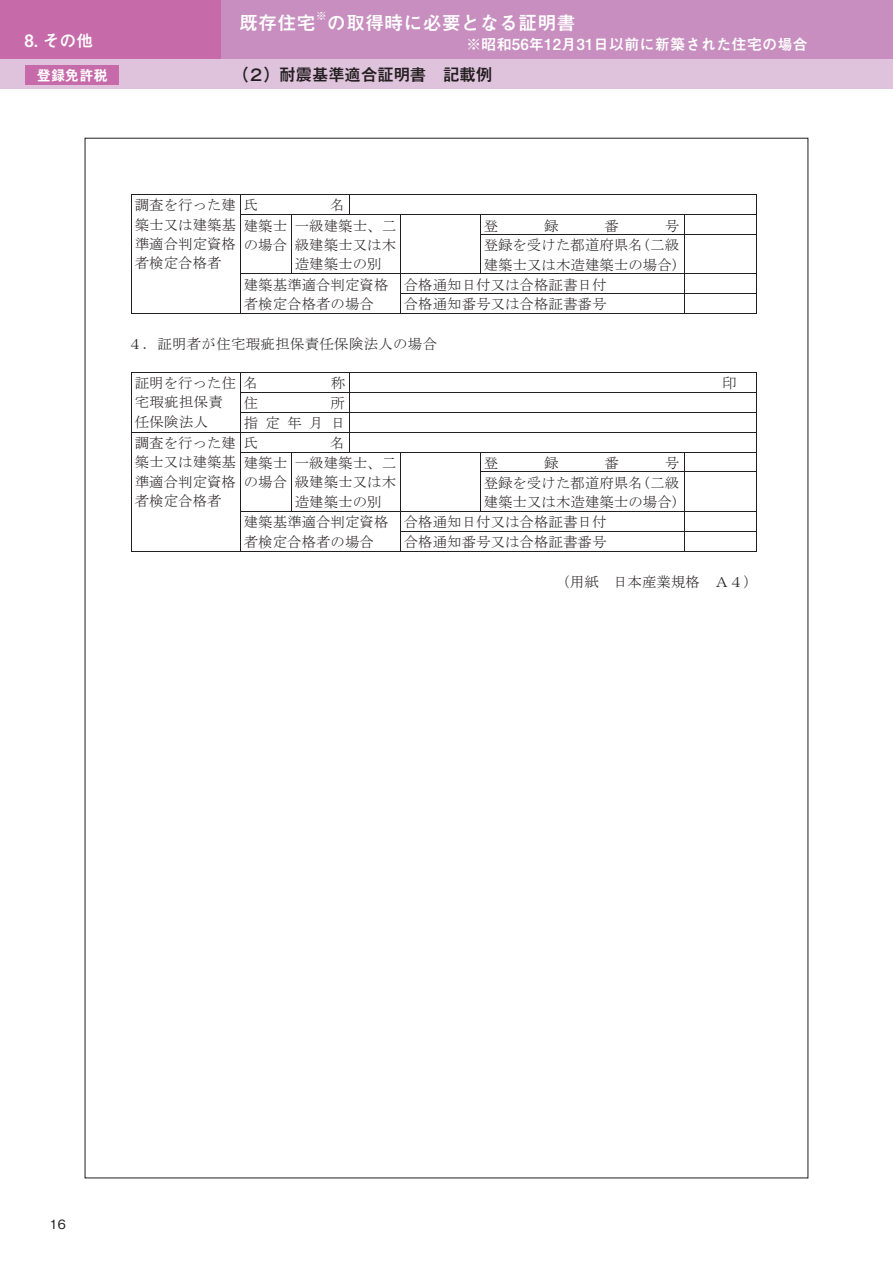
<style>
.page{position:relative;width:893px;height:1263px;background:#fff}
.page>*{position:absolute;margin:0;border:0;box-sizing:border-box;transform-origin:0 0}
.t1{font:700 19.2px "Mi Go MB1 Std De";color:#fff}
.t2{font:700 18px "Futo Go B101 Pro";color:#fff}
.t3{font:700 16.95px "Mi Go MB1 Std De";letter-spacing:-.03em;color:#231f20}
.t4{font:700 16.95px "Mi Go MB1 Std De";color:#fff}
.t5{font:700 15.3px "Mi Go MB1 Std De";color:#fff}
.t6{font:700 14.85px "Futo Go B101 Pro";letter-spacing:-.02em;color:#fff}
.t7{font:14.4px/19.4px "MS Mincho";letter-spacing:.005em;color:#231f20;text-align:justify}
.t8{font:14.4px/19.4px "MS Mincho";letter-spacing:.025em;color:#231f20}
.t9{font:700 13.5px "Futo Go B101 Pro";letter-spacing:.015em;color:#fff}
.t10{font:500 12.75px "Gothic BBB Pro";color:#231f20}
.t11{font:700 11.85px "Futo Go B101 Pro";color:#fff}
.t12{font:700 11.1px "Mi Go MB1 Std De";color:#fff}
</style>
<div class="page">
<div style="left:0;top:0;width:893px;height:60px;background:#c78ebf"></div>
<div style="left:0;top:0;width:221px;height:60px;background:#c66aaa"></div>
<div style="left:0;top:60px;width:893px;height:29px;background:#dfc3dd"></div>
<div style="left:26px;top:66px;width:93px;height:19px;background:#c66aaa"></div>
<hr style="left:132px;top:194px;width:108px;height:1px;background:#231f20">
<hr style="left:241px;top:194px;width:108px;height:1px;background:#231f20">
<hr style="left:350px;top:194px;width:406px;height:1px;background:#231f20">
<hr style="left:241px;top:214px;width:50px;height:1px;background:#231f20">
<hr style="left:292px;top:214px;width:57px;height:1px;background:#231f20">
<svg style="left:349px;top:194px;width:1px;height:21px"></svg>
<hr style="left:350px;top:214px;width:50px;height:1px;background:#231f20">
<hr style="left:401px;top:214px;width:79px;height:1px;background:#231f20">
<hr style="left:481px;top:214px;width:203px;height:1px;background:#231f20">
<hr style="left:684px;top:214px;width:72px;height:1px;background:#231f20">
<svg style="left:131px;top:194px;width:1px;height:41px"></svg>
<svg style="left:240px;top:194px;width:1px;height:41px"></svg>
<svg style="left:291px;top:214px;width:1px;height:21px"></svg>
<svg style="left:400px;top:214px;width:1px;height:21px"></svg>
<svg style="left:480px;top:214px;width:1px;height:21px"></svg>
<hr style="left:481px;top:234px;width:203px;height:1px;background:#231f20">
<svg style="left:684px;top:215px;width:1px;height:19px"></svg>
<hr style="left:684px;top:234px;width:72px;height:1px;background:#231f20">
<svg style="left:756px;top:194px;width:1px;height:41px"></svg>
<hr style="left:131px;top:235px;width:1px;height:38px;background:#231f20">
<hr style="left:240px;top:235px;width:1px;height:38px;background:#231f20">
<hr style="left:291px;top:235px;width:1px;height:38px;background:#231f20">
<hr style="left:400px;top:235px;width:1px;height:38px;background:#231f20">
<hr style="left:480px;top:235px;width:1px;height:38px;background:#231f20">
<hr style="left:684px;top:235px;width:1px;height:38px;background:#231f20">
<hr style="left:756px;top:235px;width:1px;height:38px;background:#231f20">
<hr style="left:241px;top:273px;width:50px;height:1px;background:#231f20">
<hr style="left:292px;top:273px;width:108px;height:1px;background:#231f20">
<hr style="left:401px;top:273px;width:79px;height:1px;background:#231f20">
<hr style="left:481px;top:273px;width:203px;height:1px;background:#231f20">
<hr style="left:684px;top:273px;width:72px;height:1px;background:#231f20">
<hr style="left:401px;top:293px;width:283px;height:1px;background:#231f20">
<hr style="left:684px;top:293px;width:72px;height:1px;background:#231f20">
<svg style="left:131px;top:273px;width:1px;height:41px"></svg>
<hr style="left:132px;top:313px;width:108px;height:1px;background:#231f20">
<svg style="left:240px;top:273px;width:1px;height:41px"></svg>
<hr style="left:241px;top:313px;width:159px;height:1px;background:#231f20">
<svg style="left:400px;top:273px;width:1px;height:41px"></svg>
<hr style="left:401px;top:313px;width:283px;height:1px;background:#231f20">
<svg style="left:684px;top:274px;width:1px;height:39px"></svg>
<hr style="left:684px;top:313px;width:72px;height:1px;background:#231f20">
<svg style="left:756px;top:273px;width:1px;height:41px"></svg>
<hr style="left:132px;top:372px;width:108px;height:1px;background:#231f20">
<hr style="left:241px;top:372px;width:108px;height:1px;background:#231f20">
<hr style="left:350px;top:372px;width:406px;height:1px;background:#231f20">
<hr style="left:241px;top:392px;width:108px;height:1px;background:#231f20">
<hr style="left:350px;top:392px;width:406px;height:1px;background:#231f20">
<hr style="left:241px;top:412px;width:108px;height:1px;background:#231f20">
<hr style="left:350px;top:412px;width:406px;height:1px;background:#231f20">
<hr style="left:132px;top:432px;width:108px;height:1px;background:#231f20">
<hr style="left:241px;top:432px;width:108px;height:1px;background:#231f20">
<hr style="left:350px;top:432px;width:406px;height:1px;background:#231f20">
<hr style="left:241px;top:452px;width:50px;height:1px;background:#231f20">
<hr style="left:292px;top:452px;width:57px;height:1px;background:#231f20">
<svg style="left:349px;top:372px;width:1px;height:81px"></svg>
<hr style="left:350px;top:452px;width:50px;height:1px;background:#231f20">
<hr style="left:401px;top:452px;width:79px;height:1px;background:#231f20">
<hr style="left:481px;top:452px;width:203px;height:1px;background:#231f20">
<hr style="left:684px;top:452px;width:72px;height:1px;background:#231f20">
<svg style="left:131px;top:372px;width:1px;height:100px"></svg>
<svg style="left:240px;top:372px;width:1px;height:100px"></svg>
<svg style="left:291px;top:452px;width:1px;height:20px"></svg>
<svg style="left:400px;top:452px;width:1px;height:20px"></svg>
<svg style="left:480px;top:452px;width:1px;height:20px"></svg>
<hr style="left:481px;top:472px;width:203px;height:1px;background:#231f20">
<svg style="left:684px;top:453px;width:1px;height:19px"></svg>
<hr style="left:684px;top:472px;width:72px;height:1px;background:#231f20">
<svg style="left:756px;top:372px;width:1px;height:100px"></svg>
<hr style="left:131px;top:472px;width:1px;height:39px;background:#231f20">
<hr style="left:240px;top:472px;width:1px;height:39px;background:#231f20">
<hr style="left:291px;top:472px;width:1px;height:39px;background:#231f20">
<hr style="left:400px;top:472px;width:1px;height:39px;background:#231f20">
<hr style="left:480px;top:472px;width:1px;height:39px;background:#231f20">
<hr style="left:684px;top:472px;width:1px;height:39px;background:#231f20">
<hr style="left:756px;top:472px;width:1px;height:39px;background:#231f20">
<hr style="left:241px;top:511px;width:50px;height:1px;background:#231f20">
<hr style="left:292px;top:511px;width:108px;height:1px;background:#231f20">
<hr style="left:401px;top:511px;width:79px;height:1px;background:#231f20">
<hr style="left:481px;top:511px;width:203px;height:1px;background:#231f20">
<hr style="left:684px;top:511px;width:72px;height:1px;background:#231f20">
<hr style="left:401px;top:531px;width:283px;height:1px;background:#231f20">
<hr style="left:684px;top:531px;width:72px;height:1px;background:#231f20">
<svg style="left:131px;top:511px;width:1px;height:41px"></svg>
<hr style="left:132px;top:551px;width:108px;height:1px;background:#231f20">
<svg style="left:240px;top:511px;width:1px;height:41px"></svg>
<hr style="left:241px;top:551px;width:159px;height:1px;background:#231f20">
<svg style="left:400px;top:511px;width:1px;height:41px"></svg>
<hr style="left:401px;top:551px;width:283px;height:1px;background:#231f20">
<svg style="left:684px;top:512px;width:1px;height:39px"></svg>
<hr style="left:684px;top:551px;width:72px;height:1px;background:#231f20">
<svg style="left:756px;top:511px;width:1px;height:41px"></svg>
<p class="t4" style="left:24px;top:28px;width:71px">8. その他</p>
<p class="t2" style="left:76px;top:17px;width:6px">.</p>
<p class="t1" style="left:220px;top:8px;width:97px">　既存住宅</p>
<p class="t12" style="left:316px;top:8px;width:13px">※</p>
<p class="t1" style="left:327px;top:8px;width:250px">の取得時に必要となる証明書</p>
<p class="t5" style="left:466px;top:33px;width:343px">※昭和56年12月31日以前に新築された住宅の場合</p>
<p class="t11" style="left:302px;top:16px;width:13px">※</p>
<p class="t9" style="left:567px;top:33px;width:307px">※昭和56年12月31日以前に新築された住宅の場合</p>
<p class="t6" style="left:36px;top:63px;width:75px">登録免許税</p>
<p class="t3" style="left:272px;top:61px;width:217px">耐震基準適合証明書　記載例</p>
<p class="t3" style="left:232px;top:62px;width:263px">（２）耐震基準適合証明書　記載例</p>
<p class="t7" style="left:135px;top:196px;width:103px">調査を行った建築士又は建築基準適合判定資格者検定合格者</p>
<p class="t7" style="left:244px;top:196px;width:16px">氏</p>
<p class="t7" style="left:331px;top:196px;width:16px">名</p>
<p class="t7" style="left:244px;top:216px;width:45px">建築士の場合</p>
<p class="t7" style="left:295px;top:216px;width:103px">一級建築士、二級建築士又は木造建築士の別</p>
<p class="t7" style="left:484px;top:216px;width:16px">登</p>
<p class="t7" style="left:544px;top:216px;width:16px">録</p>
<p class="t7" style="left:604px;top:216px;width:16px">番</p>
<p class="t7" style="left:484px;top:216px;width:197px;text-indent:181px">号登録を受けた都道府県名(二級建築士又は木造建築士の場合)</p>
<p class="t7" style="left:244px;top:275px;width:146px">建築基準適合判定資格者検定合格者の場合</p>
<p class="t7" style="left:404px;top:275px;width:204px;line-height:19.8px">合格通知日付又は合格証書日付合格通知番号又は合格証書番号</p>
<p class="t8" style="left:128px;top:334px;width:311px">４．証明者が住宅瑕疵担保責任保険法人の場合</p>
<p class="t8" style="left:135px;top:373px;width:103px">証明を行った住宅瑕疵担保責任保険法人</p>
<p class="t7" style="left:244px;top:373px;width:16px">名</p>
<p class="t7" style="left:331px;top:373px;width:16px">称</p>
<p class="t7" style="left:722px;top:373px;width:16px">印</p>
<p class="t7" style="left:244px;top:393px;width:16px">住</p>
<p class="t7" style="left:244px;top:393px;width:103px;line-height:20.1px;text-align:right">所<br>指定年月日</p>
<p class="t7" style="left:135px;top:433px;width:103px">調査を行った建築士又は建築基準適合判定資格者検定合格者</p>
<p class="t7" style="left:244px;top:433px;width:16px">氏</p>
<p class="t7" style="left:331px;top:433px;width:16px">名</p>
<p class="t7" style="left:244px;top:453px;width:45px">建築士の場合</p>
<p class="t7" style="left:295px;top:453px;width:103px">一級建築士、二級建築士又は木造建築士の別</p>
<p class="t7" style="left:484px;top:453px;width:16px">登</p>
<p class="t7" style="left:544px;top:453px;width:16px">録</p>
<p class="t7" style="left:604px;top:453px;width:16px">番</p>
<p class="t7" style="left:484px;top:453px;width:197px;line-height:19.8px;text-indent:181px">号登録を受けた都道府県名(二級建築士又は木造建築士の場合)</p>
<p class="t7" style="left:244px;top:512px;width:146px">建築基準適合判定資格者検定合格者の場合</p>
<p class="t7" style="left:404px;top:512px;width:204px;line-height:20.1px">合格通知日付又は合格証書日付合格通知番号又は合格証書番号</p>
<p class="t7" style="left:555px;top:572px;width:204px">（用紙 日本産業規格 Ａ４）</p>
<p class="t10" style="left:50px;top:1214px;width:18px">16</p>
</div>
